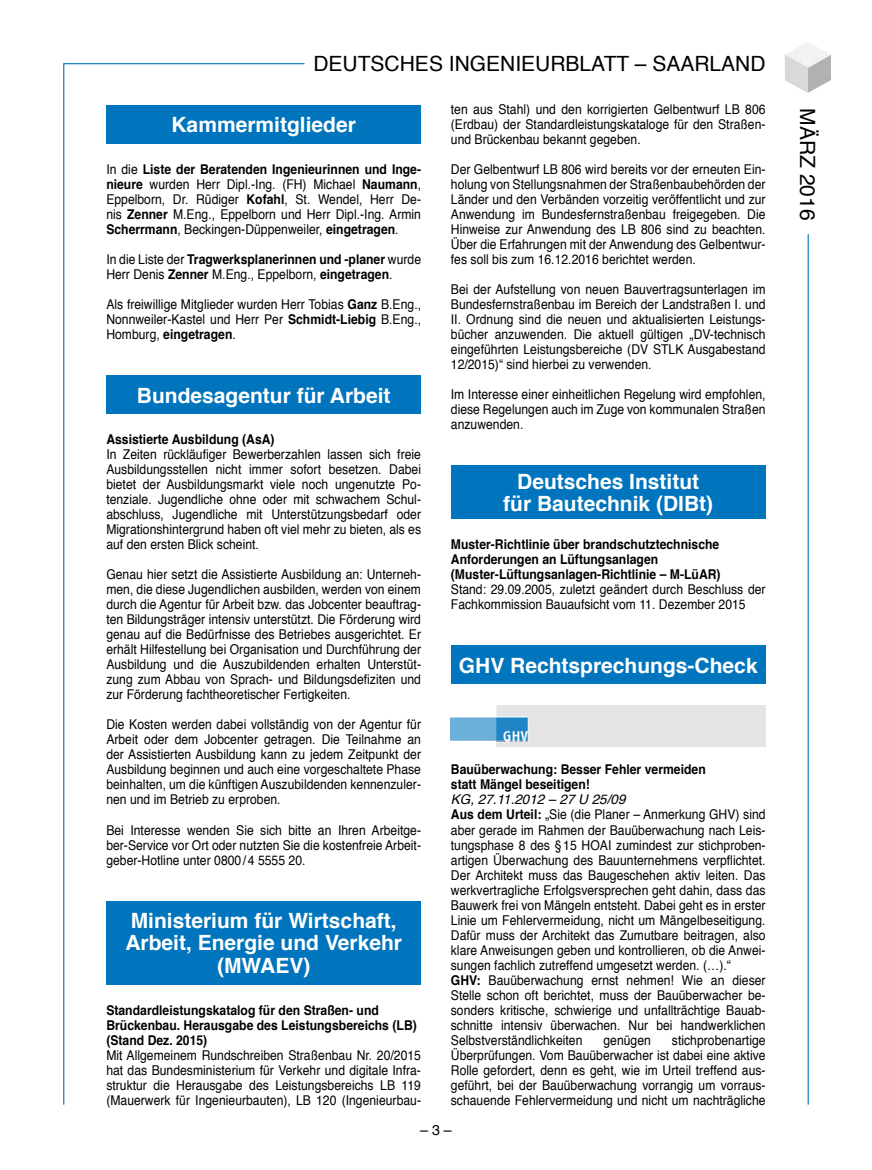
<style>
.page{position:relative;width:872px;height:1170px;background:#fff}
.page>*{position:absolute;margin:0;border:0;box-sizing:border-box;transform-origin:0 0}
.t1{font:700 21px/22.5px "Helvetica";color:#fff;text-align:center}
.t2{font:21px "Helvetica";color:#000}
.t3{font:14.25px "Helvetica";color:#000}
.t4{font:13.5px/15px "Helvetica";color:#000;text-align:justify;scale:.9 1}
.t5{font:700 13.5px/15px "Helvetica";color:#000;scale:.9 1}
.s1{font-weight:700}
.s2{font-weight:400}
.s3{font-style:italic}
</style>
<div class="page">
<img style="left:785px;top:43px;width:46px;height:50px">
<hr style="left:807px;top:234px;width:1px;height:870px;background:#0074bc">
<svg style="left:63px;top:63px;width:243px;height:1042px"></svg>
<div style="left:106px;top:105px;width:315px;height:39px;background:#0074bc"></div>
<div style="left:106px;top:375px;width:315px;height:39px;background:#0074bc"></div>
<div style="left:106px;top:900px;width:315px;height:84px;background:#0074bc"></div>
<div style="left:451px;top:465px;width:314px;height:54px;background:#0074bc"></div>
<div style="left:451px;top:645px;width:314px;height:39px;background:#0074bc"></div>
<div style="left:496px;top:705px;width:269px;height:41px;background:#e4e4e4"></div>
<img style="left:451px;top:716px;width:77px;height:24px">
<h1 class="t2" style="left:313px;top:47px;width:454px">DEUTSCHES INGENIEURBLATT – SAARLAND</h1>
<h1 class="t1" style="left:171px;top:114px;width:186px">Kammermitglieder</h1>
<p class="t4" style="left:106px;top:162px;width:351px">In die <span class="s1">Liste der Beratenden Ingenieurinnen und Inge&shy;nieure</span> wurden Herr Dipl.-Ing. (FH) Michael <span class="s1">Naumann</span>, Eppelborn, Dr. Rüdiger <span class="s1">Kofahl</span>, St. Wendel, Herr De&shy;nis <span class="s1">Zenner</span> M.Eng., Eppelborn und Herr Dipl.-Ing. Armin <span class="s1">Scherrmann</span>, Beckingen-Düppenweiler, <span class="s1">eingetragen</span>.</p>
<p class="t5" style="left:106px;top:252px;width:351px"><span class="s2">In die Liste der</span> Tragwerksplanerinnen und -planer <span class="s2">wurde<br>Herr Denis</span> Zenner <span class="s2">M.Eng., Eppelborn,</span> eingetragen<span class="s2">.</span></p>
<p class="t4" style="left:106px;top:297px;width:351px">Als freiwillige Mitglieder wurden Herr Tobias <span class="s1">Ganz</span> B.Eng., Nonnweiler-Kastel und Herr Per <span class="s1">Schmidt-Liebig</span> B.Eng., Homburg, <span class="s1">eingetragen</span>.</p>
<h1 class="t1" style="left:137px;top:384px;width:255px">Bundesagentur für Arbeit</h1>
<p class="t5" style="left:106px;top:432px;width:189px">Assistierte Ausbildung (AsA)</p>
<p class="t4" style="left:106px;top:447px;width:351px">In Zeiten rückläufiger Bewerberzahlen lassen sich freie Ausbildungsstellen nicht immer sofort besetzen. Dabei bietet der Ausbildungsmarkt viele noch ungenutzte Po&shy;tenziale. Jugendliche ohne oder mit schwachem Schul&shy;abschluss, Jugendliche mit Unterstützungsbedarf oder Migrationshintergrund haben oft viel mehr zu bieten, als es auf den ersten Blick scheint.</p>
<p class="t4" style="left:106px;top:567px;width:351px">Genau hier setzt die Assistierte Ausbildung an: Unterneh&shy;men, die diese Jugendlichen ausbilden, werden von einem durch die Agentur für Arbeit bzw. das Jobcenter beauftrag&shy;ten Bildungsträger intensiv unterstützt. Die Förderung wird genau auf die Bedürfnisse des Betriebes ausgerichtet. Er erhält Hilfestellung bei Organisation und Durchführung der Ausbildung und die Auszubildenden erhalten Unterstüt&shy;zung zum Abbau von Sprach- und Bildungsdefiziten und zur Förderung fachtheoretischer Fertigkeiten.</p>
<p class="t4" style="left:106px;top:717px;width:351px">Die Kosten werden dabei vollständig von der Agentur für Arbeit oder dem Jobcenter getragen. Die Teilnahme an der Assistierten Ausbildung kann zu jedem Zeitpunkt der Ausbildung beginnen und auch eine vorgeschaltete Phase beinhalten, um die künftigen Auszubildenden kennenzuler&shy;nen und im Betrieb zu erproben.</p>
<p class="t4" style="left:106px;top:822px;width:351px">Bei Interesse wenden Sie sich bitte an Ihren Arbeitge&shy;ber-Service vor Ort oder nutzten Sie die kostenfreie Arbeit&shy;geber-Hotline unter 0800/4 5555 20.</p>
<h1 class="t1" style="left:125px;top:909px;width:278px">Ministerium für Wirtschaft,<br>Arbeit, Energie und Verkehr (MWAEV)</h1>
<p class="t5" style="left:106px;top:1002px;width:346px">Standardleistungskatalog für den Straßen- und<br>Brückenbau. Herausgabe des Leistungsbereichs (LB) (Stand Dez. 2015)</p>
<p class="t4" style="left:106px;top:1047px;width:351px">Mit Allgemeinem Rundschreiben Straßenbau Nr. 20/2015 hat das Bundesministerium für Verkehr und digitale Infra&shy;struktur die Herausgabe des Leistungsbereichs LB 119 (Mauerwerk für Ingenieurbauten), LB 120 (Ingenieurbau-</p>
<p class="t4" style="left:451px;top:102px;width:351px">ten aus Stahl) und den korrigierten Gelbentwurf LB 806 (Erdbau) der Standardleistungskataloge für den Straßen&shy;und Brückenbau bekannt gegeben.</p>
<p class="t4" style="left:451px;top:162px;width:351px">Der Gelbentwurf LB 806 wird bereits vor der erneuten Ein&shy;holung von Stellungsnahmen der Straßenbaubehörden der Länder und den Verbänden vorzeitig veröffentlicht und zur Anwendung im Bundesfernstraßenbau freigegeben. Die Hinweise zur Anwendung des LB 806 sind zu beachten.<br>Über die Erfahrungen mit der Anwendung des Gelbentwur&shy;fes soll bis zum 16.12.2016 berichtet werden.</p>
<p class="t4" style="left:451px;top:282px;width:351px">Bei der Aufstellung von neuen Bauvertragsunterlagen im Bundesfernstraßenbau im Bereich der Landstraßen I. und II. Ordnung sind die neuen und aktualisierten Leistungs&shy;bücher anzuwenden. Die aktuell gültigen „DV-technisch eingeführten Leistungsbereiche (DV STLK Ausgabestand 12/2015)“ sind hierbei zu verwenden.</p>
<p class="t4" style="left:451px;top:387px;width:351px">Im Interesse einer einheitlichen Regelung wird empfohlen, diese Regelungen auch im Zuge von kommunalen Straßen anzuwenden.</p>
<h1 class="t1" style="left:503px;top:470px;width:212px">Deutsches Institut für Bautechnik (DIBt)</h1>
<p class="t5" style="left:451px;top:537px;width:301px">Muster-Richtlinie über brandschutztechnische<br>Anforderungen an Lüftungsanlagen (Muster-Lüftungsanlagen-Richtlinie – M-LüAR)</p>
<p class="t4" style="left:451px;top:582px;width:351px">Stand: 29.09.2005, zuletzt geändert durch Beschluss der<br>Fachkommission Bauaufsicht vom 11. Dezember 2015</p>
<h1 class="t1" style="left:459px;top:654px;width:300px">GHV Rechtsprechungs-Check</h1>
<p class="t5" style="left:451px;top:762px;width:285px">Bauüberwachung: Besser Fehler vermeiden statt Mängel beseitigen!</p>
<p class="t4" style="left:451px;top:792px;width:351px;text-align:left"><span class="s3">KG, 27.11.2012 – 27 U 25/09<br></span><span class="s1">Aus dem Urteil:</span> „Sie (die Planer – Anmerkung GHV) sind aber gerade im Rahmen der Bauüberwachung nach Leis&shy;tungsphase 8 des §15 HOAI zumindest zur stichproben&shy;artigen Überwachung des Bauunternehmens verpflichtet.<br>Der Architekt muss das Baugeschehen aktiv leiten. Das werkvertragliche Erfolgsversprechen geht dahin, dass das Bauwerk frei von Mängeln entsteht. Dabei geht es in erster Linie um Fehlervermeidung, nicht um Mängelbeseitigung.<br>Dafür muss der Architekt das Zumutbare beitragen, also klare Anweisungen geben und kontrollieren, ob die Anwei&shy;sungen fachlich zutreffend umgesetzt werden. (…).“<br><span class="s1">GHV:</span> Bauüberwachung ernst nehmen! Wie an dieser Stelle schon oft berichtet, muss der Bauüberwacher be&shy;sonders kritische, schwierige und unfallträchtige Bauab&shy;schnitte intensiv überwachen. Nur bei handwerklichen Selbstverständlichkeiten</p>
<p class="t4" style="left:451px;top:1032px;width:351px;text-indent:221px">stichprobenartige Überprüfungen. Vom Bauüberwacher ist dabei eine aktive Rolle gefordert, denn es geht, wie im Urteil treffend aus&shy;geführt, bei der Bauüberwachung vorrangig um vorraus&shy;schauende Fehlervermeidung und nicht um nachträgliche</p>
<p class="t4" style="left:603px;top:1032px;width:54px">genügen</p>
<p class="t3" style="left:420px;top:1118px;width:33px">– 3 –</p>
<h1 class="t2" style="left:824px;top:108px;width:114px;rotate:90deg">MÄRZ 2016</h1>
</div>
